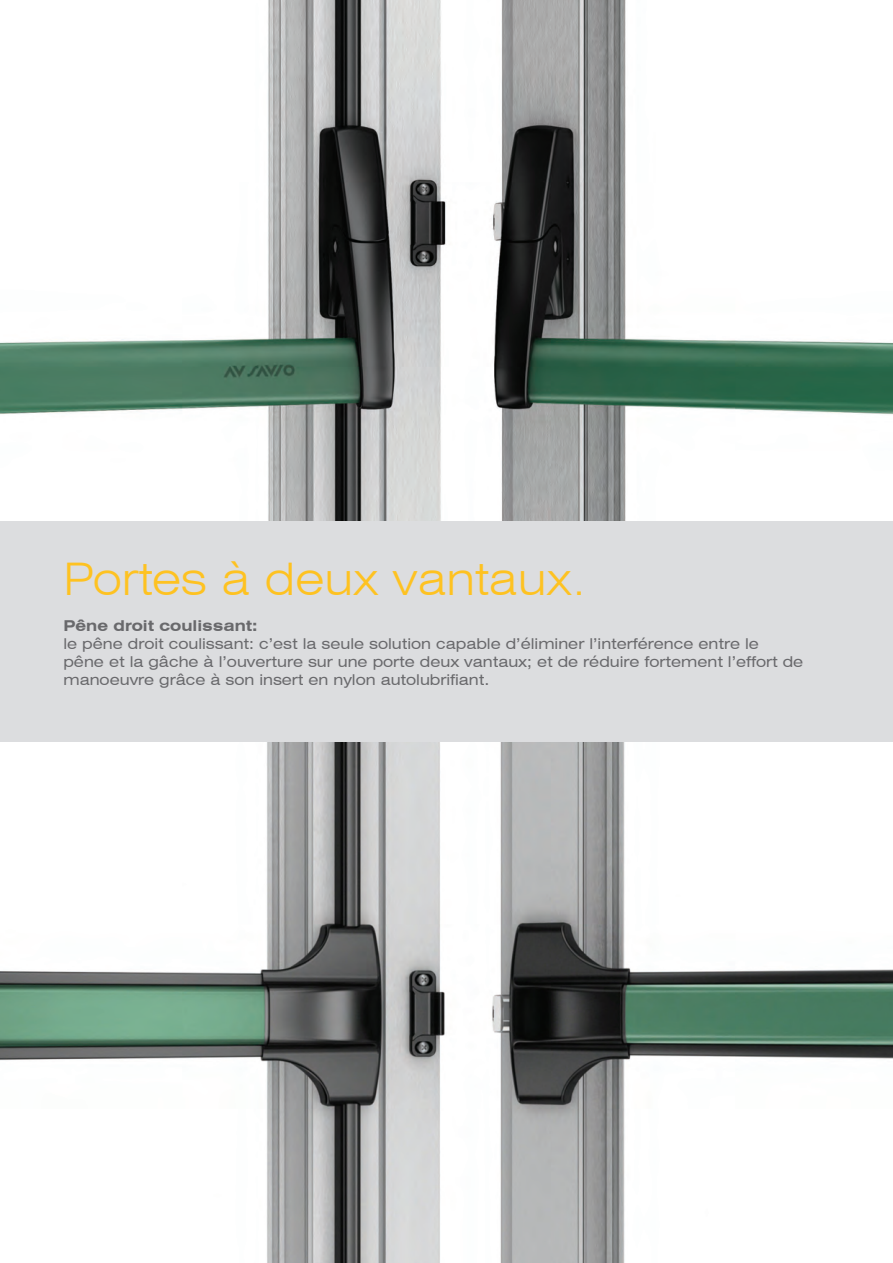
<style>
.page{position:relative;width:893px;height:1263px;background:#fff}
.page>*{position:absolute;margin:0;border:0;box-sizing:border-box;transform-origin:0 0}
.t1{font:300 expanded 45px "Swiss 721 BT";color:#fec221}
.t2{font:expanded 15px/18px "Swiss 721 BT";color:#69696c}
.t3{font:700 expanded 15px "Swiss 721 BT";color:#69696c}
</style>
<div class="page">
<hr style="left:844px;top:106px;width:49px;height:1px;background:#fec221">
<div style="left:0;top:521px;width:893px;height:221px;background:#dcdddf"></div>
<img style="left:0;top:0;width:892px;height:521px">
<img style="left:0;top:742px;width:893px;height:521px">
<p class="t1" style="left:63px;top:552px;width:524px">Portes à deux vantaux.</p>
<p class="t3" style="left:63px;top:616px;width:196px">Pêne droit coulissant:</p>
<p class="t2" style="left:63px;top:634px;width:741px">le pêne droit coulissant: c’est la seule solution capable d’éliminer l’interférence entre le pêne et la gâche à l’ouverture sur une porte deux vantaux; et de réduire fortement l’effort de manoeuvre grâce à son insert en nylon autolubrifiant.</p>
</div>
